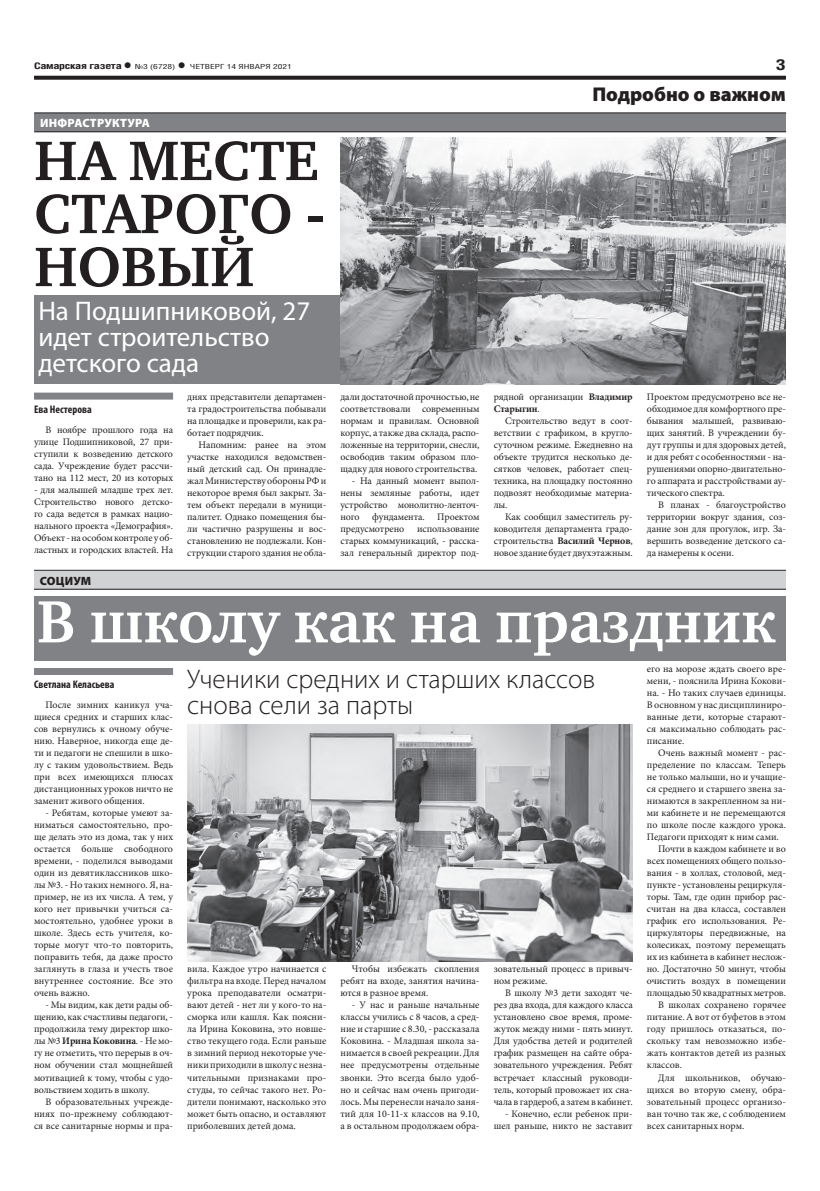
<style>
.page{position:relative;width:820px;height:1191px;background:#fff}
.page>*{position:absolute;margin:0;border:0;box-sizing:border-box;transform-origin:0 0}
.ЗАГОЛОВОК{font:700 61px "Charter C";color:#fff}
.ЗАГОЛОВОК-2{font:700 57px/53px "Charter C";color:#231f20;text-align:justify}
.ПОДЗАГОЛОВОК{font:27px/26px "Myriad Pro";color:#fff}
.ПОДЗАГОЛОВОК-2{font:300 27px/26px "Myriad Pro";color:#231f20}
.КОЛОНТИТУЛ{font:900 20px "Myriad Pro";color:#231f20}
.t1{font:700 15px "Helios Cond";color:#231f20;scale:1.4 1}
.РУБРИКА{font:900 12px "Myriad Pro";letter-spacing:.02em;color:#fff}
.РУБРИКА-2{font:900 12px "Myriad Pro";letter-spacing:.015em;color:#231f20}
.АВТОР_чб__копия{font:700 condensed 11px "Myriad Pro";color:#231f20}
.ОСНОВНОЙ{font:10px/12px "Minion Pro";letter-spacing:-.005em;color:#231f20;text-align:justify}
.t2{font:700 9px "Helios Cond";letter-spacing:-.02em;color:#231f20;scale:1.4 1}
.t3{font:7px "Helios Cond";color:#231f20;scale:1.4 1}
.s1{font-size:16px}
.s2{font-weight:700;font-size:16px}
.s3{font-weight:700}
</style>
<div class="page">
<svg style="left:34px;top:76px;width:751px;height:4px;background:#322f2f"></svg>
<div style="left:34px;top:571px;width:751px;height:18px;background:#d1d2d4"></div>
<hr style="left:34px;top:570px;width:751px;height:1px;background:#231f20">
<hr style="left:34px;top:589px;width:751px;height:1px;background:#231f20">
<div style="left:34px;top:113px;width:751px;height:19px;background:#808285"></div>
<hr style="left:34px;top:113px;width:751px;height:1px;background:#231f20">
<hr style="left:34px;top:132px;width:751px;height:1px;background:#231f20">
<div style="left:34px;top:596px;width:751px;height:64px;background:#808285"></div>
<div style="left:34px;top:296px;width:314px;height:88px;background:#808285"></div>
<div style="left:34px;top:392px;width:139px;height:7px;background:#808285"></div>
<img style="left:340px;top:138px;width:445px;height:246px">
<div style="left:34px;top:668px;width:139px;height:7px;background:#808285"></div>
<img style="left:187px;top:724px;width:445px;height:237px">
<p class="t2" style="left:34px;top:61px;width:71px">Самарская газета<span class="s1">•</span></p>
<p class="t3" style="left:135px;top:63px;width:114px">№3 (6728) <span class="s2">•</span> ЧЕТВЕРГ 14 ЯНВАРЯ 2021</p>
<p class="t1" style="left:775px;top:55px;width:9px">3</p>
<p class="РУБРИКА" style="left:40px;top:116px;width:111px">ИНФРАСТРУКТУРА</p>
<p class="ЗАГОЛОВОК-2" style="left:34px;top:135px;width:292px">НА МЕСТЕ СТАРОГО - НОВЫЙ</p>
<p class="ПОДЗАГОЛОВОК" style="left:38px;top:298px;width:273px">На Подшипниковой, 27 идет строительство детского сада</p>
<p class="АВТОР_чб__копия" style="left:34px;top:402px;width:59px">Ева Нестерова</p>
<p class="ОСНОВНОЙ" style="left:34px;top:424px;width:140px;text-indent:11px">В ноябре прошлого года на улице Подшипниковой, 27 при&shy;ступили к возведению детского сада. Учреждение будет рассчи&shy;тано на 112 мест, 20 из которых</p>
<p class="ОСНОВНОЙ" style="left:34px;top:484px;width:140px">- для малышей младше трех лет.<br>Строительство нового детско&shy;го сада ведется в рамках нацио&shy;нального проекта «Демография».<br>Объект - на особом контроле у об&shy;ластных и городских властей. На</p>
<p class="РУБРИКА-2" style="left:40px;top:574px;width:53px">СОЦИУМ</p>
<p class="ОСНОВНОЙ" style="left:187px;top:391px;width:140px">днях представители департамен&shy;та градостроительства побывали на площадке и проверили, как ра&shy;ботает подрядчик.</p>
<p class="ОСНОВНОЙ" style="left:187px;top:439px;width:140px;text-indent:11px">Напомним: ранее на этом участке находился ведомствен&shy;ный детский сад. Он принадле&shy;жал Министерству обороны РФ и некоторое время был закрыт. За&shy;тем объект передали в муници&shy;палитет. Однако помещения бы&shy;ли частично разрушены и вос&shy;становлению не подлежали. Кон&shy;струкции старого здания не обла-</p>
<p class="ОСНОВНОЙ" style="left:340px;top:391px;width:140px">дали достаточной прочностью, не соответствовали современным нормам и правилам. Основной корпус, а также два склада, распо&shy;ложенные на территории, снесли, освободив таким образом пло&shy;щадку для нового строительства.</p>
<p class="ОСНОВНОЙ" style="left:340px;top:475px;width:140px;text-indent:11px">- На данный момент выпол&shy;нены земляные работы, идет устройство монолитно-ленточ&shy;ного</p>
<p class="ОСНОВНОЙ" style="left:372px;top:511px;width:54px">фундамента.</p>
<p class="ОСНОВНОЙ" style="left:437px;top:511px;width:44px">Проектом</p>
<p class="ОСНОВНОЙ" style="left:340px;top:523px;width:65px">предусмотрено</p>
<p class="ОСНОВНОЙ" style="left:340px;top:523px;width:140px;text-indent:77px">использование старых коммуникаций, - расска&shy;зал генеральный директор под-</p>
<p class="КОЛОНТИТУЛ" style="left:592px;top:83px;width:195px">Подробно о важном</p>
<p class="ОСНОВНОЙ" style="left:493px;top:391px;width:140px">рядной организации <span class="s3">Владимир<br>Старыгин</span>.</p>
<p class="ОСНОВНОЙ" style="left:493px;top:415px;width:140px;text-indent:11px">Строительство ведут в соот&shy;ветствии с графиком, в кругло&shy;суточном режиме. Ежедневно на объекте трудится несколько де&shy;сятков человек, работает спец&shy;техника, на площадку постоянно подвозят необходимые материа&shy;лы.</p>
<p class="ОСНОВНОЙ" style="left:493px;top:511px;width:140px;text-indent:11px">Как сообщил заместитель ру&shy;ководителя департамента градо&shy;строительства <span class="s3">Василий Чернов</span>, новое здание будет двухэтажным.</p>
<p class="ОСНОВНОЙ" style="left:646px;top:391px;width:140px">Проектом предусмотрено все не&shy;обходимое для комфортного пре&shy;бывания малышей, развиваю&shy;щих занятий. В учреждении бу&shy;дут группы и для здоровых детей, и для ребят с особенностями - на&shy;рушениями опорно-двигательно&shy;го аппарата и расстройствами ау&shy;тического спектра.</p>
<p class="ОСНОВНОЙ" style="left:646px;top:499px;width:140px;text-indent:11px">В планах - благоустройство территории вокруг здания, соз&shy;дание зон для прогулок, игр. За&shy;вершить возведение детского са&shy;да намерены к осени.</p>
<p class="ЗАГОЛОВОК" style="left:37px;top:588px;width:739px">В школу как на праздник</p>
<p class="АВТОР_чб__копия" style="left:34px;top:678px;width:82px">Светлана Келасьева</p>
<p class="ОСНОВНОЙ" style="left:34px;top:699px;width:140px;text-indent:11px">После зимних каникул уча&shy;щиеся средних и старших клас&shy;сов вернулись к очному обуче&shy;нию. Наверное, никогда еще де&shy;ти и педагоги не спешили в шко&shy;лу с таким удовольствием. Ведь при всех имеющихся плюсах дистанционных уроков ничто не заменит живого общения.</p>
<p class="ОСНОВНОЙ" style="left:34px;top:807px;width:140px;text-indent:11px">- Ребятам, которые умеют за&shy;ниматься самостоятельно, про&shy;ще делать это из дома, так у них остается больше свободного времени, - поделился выводами один из девятиклассников шко&shy;лы №3. - Но таких немного. Я, на&shy;пример, не из их числа. А тем, у кого нет привычки учиться са&shy;мостоятельно, удобнее уроки в школе. Здесь есть учителя, ко&shy;торые могут что-то повторить, поправить тебя, да даже просто заглянуть в глаза и учесть твое внутреннее состояние. Все это очень важно.</p>
<p class="ОСНОВНОЙ" style="left:34px;top:999px;width:140px;text-indent:11px">- Мы видим, как дети рады об&shy;щению, как счастливы педагоги, - продолжила тему директор шко&shy;лы №3 <span class="s3">Ирина Коковина</span>. - Не мо&shy;гу не отметить, что перерыв в оч&shy;ном обучении стал мощнейшей мотивацией к тому, чтобы с удо&shy;вольствием ходить в школу.</p>
<p class="ОСНОВНОЙ" style="left:34px;top:1095px;width:140px;text-indent:11px">В образовательных учрежде&shy;ниях по-прежнему соблюдают&shy;ся все санитарные нормы и пра-</p>
<p class="ПОДЗАГОЛОВОК-2" style="left:187px;top:665px;width:409px">Ученики средних и старших классов снова сели за парты</p>
<p class="ОСНОВНОЙ" style="left:187px;top:963px;width:140px">вила. Каждое утро начинается с фильтра на входе. Перед началом урока преподаватели осматри&shy;вают детей - нет ли у кого-то на&shy;сморка или кашля. Как поясни&shy;ла Ирина Коковина, это новше&shy;ство текущего года. Если раньше в зимний период некоторые уче&shy;ники приходили в школу с незна&shy;чительными признаками про&shy;студы, то сейчас такого нет. Ро&shy;дители понимают, насколько это может быть опасно, и оставляют приболевших детей дома.</p>
<p class="ОСНОВНОЙ" style="left:340px;top:963px;width:140px;text-indent:11px">Чтобы избежать скопления ребят на входе, занятия начина&shy;ются в разное время.</p>
<p class="ОСНОВНОЙ" style="left:340px;top:999px;width:140px;text-indent:11px">- У нас и раньше начальные классы учились с 8 часов, а сред&shy;ние и старшие с 8.30, - рассказала Коковина. - Младшая школа за&shy;нимается в своей рекреации. Для нее предусмотрены отдельные звонки. Это всегда было удоб&shy;но и сейчас нам очень пригоди&shy;лось. Мы перенесли начало заня&shy;тий для 10-11-х классов на 9.10, а в остальном продолжаем обра-</p>
<p class="ОСНОВНОЙ" style="left:493px;top:963px;width:140px">зовательный процесс в привыч&shy;ном режиме.</p>
<p class="ОСНОВНОЙ" style="left:493px;top:987px;width:140px;text-indent:11px">В школу №3 дети заходят че&shy;рез два входа, для каждого класса установлено свое время, проме&shy;жуток между ними - пять минут.<br>Для удобства детей и родителей график размещен на сайте обра&shy;зовательного учреждения. Ребят встречает классный руководи&shy;тель, который провожает их сна&shy;чала в гардероб, а затем в кабинет.</p>
<p class="ОСНОВНОЙ" style="left:493px;top:1107px;width:140px;text-align:right">- Конечно, если ребенок при&shy;шел раньше, никто не заставит</p>
<p class="ОСНОВНОЙ" style="left:646px;top:663px;width:140px">его на морозе ждать своего вре&shy;мени, - пояснила Ирина Кокови&shy;на. - Но таких случаев единицы.<br>В основном у нас дисциплиниро&shy;ванные дети, которые старают&shy;ся максимально соблюдать рас&shy;писание.</p>
<p class="ОСНОВНОЙ" style="left:646px;top:747px;width:140px;text-indent:11px">Очень важный момент - рас&shy;пределение по классам. Теперь не только малыши, но и учащие&shy;ся среднего и старшего звена за&shy;нимаются в закрепленном за ни&shy;ми кабинете и не перемещаются по школе после каждого урока.<br>Педагоги приходят к ним сами.</p>
<p class="ОСНОВНОЙ" style="left:646px;top:843px;width:140px;text-indent:11px">Почти в каждом кабинете и во всех помещениях общего пользо&shy;вания - в холлах, столовой, мед&shy;пункте - установлены рециркуля&shy;торы. Там, где один прибор рас&shy;считан на два класса, составлен график его использования. Ре&shy;циркуляторы передвижные, на колесиках, поэтому перемещать их из кабинета в кабинет неслож&shy;но. Достаточно 50 минут, чтобы очистить воздух в помещении площадью 50 квадратных метров.</p>
<p class="ОСНОВНОЙ" style="left:646px;top:999px;width:140px;text-indent:11px">В школах сохранено горячее питание. А вот от буфетов в этом году пришлось отказаться, по&shy;скольку там невозможно избе&shy;жать контактов детей из разных классов.</p>
<p class="ОСНОВНОЙ" style="left:646px;top:1071px;width:140px;text-indent:11px">Для школьников, обучаю&shy;щихся во вторую смену, обра&shy;зовательный процесс организо&shy;ван точно так же, с соблюдением всех санитарных норм.</p>
</div>
